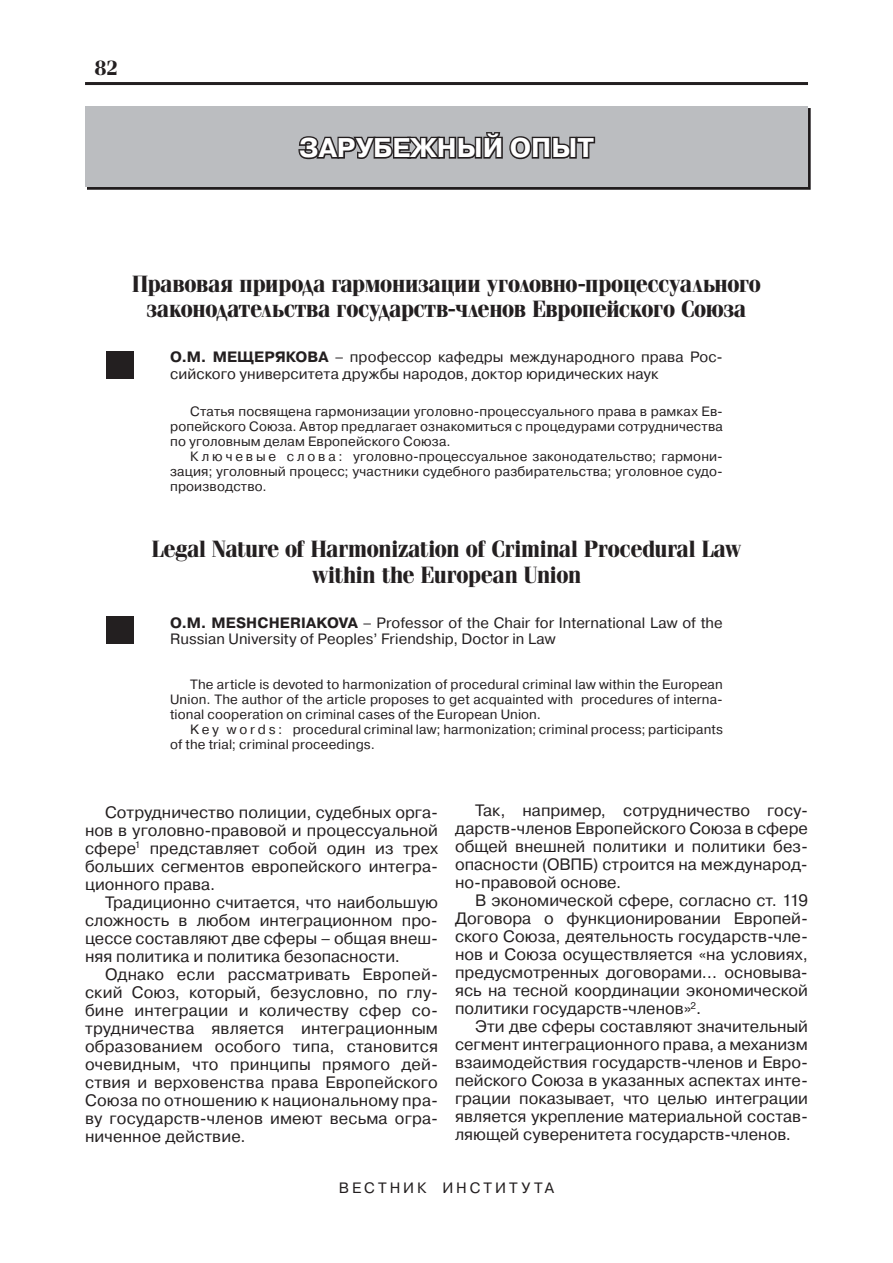
<style>
.page{position:relative;width:893px;height:1263px;background:#fff}
.page>*{position:absolute;margin:0;border:0;box-sizing:border-box;transform-origin:0 0}
.t1{font:700 27px "Pragmatica C";color:#fff}
.t2{font:700 24px/25.5px "Simeiz";letter-spacing:-.005em;color:#231f20;text-align:center}
.t3{font:700 21px "Simeiz";color:#231f20}
.t4{font:16.5px/18px "Pragmatica C";color:#231f20;text-align:justify}
.t5{font:15px/16.5px "Pragmatica C";letter-spacing:.005em;color:#231f20}
.t6{font:15px "Pragmatica C";letter-spacing:.2em;color:#231f20}
.t7{font:13.5px/15px "Pragmatica C";letter-spacing:.01em;color:#231f20;text-align:justify}
.s1{font-weight:700}
</style>
<div class="page">
<hr style="left:85px;top:82px;width:723px;height:3px;background:#231f20">
<div style="left:87px;top:108px;width:723px;height:81px;background:#1e1a1b"></div>
<div style="left:85px;top:106px;width:723px;height:81px;background:#bbbdc0"></div>
<svg style="left:298px;top:132px;width:205px;height:28px"></svg>
<div style="left:509px;top:136px;width:22px;height:23px;border:3px solid #231f20;border-radius:50%"></div>
<div style="left:514px;top:140px;width:13px;height:16px;border:3px solid #231f20;border-radius:50%"></div>
<svg style="left:530px;top:136px;width:66px;height:23px"></svg>
<div style="left:106px;top:616px;width:28px;height:28px;background:#231f20"></div>
<div style="left:106px;top:351px;width:28px;height:27px;background:#231f20"></div>
<p class="t3" style="left:95px;top:59px;width:25px">82</p>
<h1 class="t1" style="left:299px;top:138px;width:296px">ЗАРУБЕЖНЫЙ ОПЫТ</h1>
<h2 class="t2" style="left:132px;top:272px;width:630px">Правовая природа гармонизации уголовно-процессуального законодательства государств-членов Европейского Союза</h2>
<p class="t5" style="left:170px;top:350px;width:554px"><span class="s1">О.М. МЕЩЕРЯКОВА</span> – профессор кафедры международного права Рос&shy;сийского университета дружбы народов, доктор юридических наук</p>
<p class="t7" style="left:170px;top:405px;width:554px;text-indent:20px">Статья посвящена гармонизации уголовно-процессуального права в рамках Ев&shy;ропейского Союза. Автор предлагает ознакомиться с процедурами сотрудничества по уголовным делам Европейского Союза.</p>
<p class="t7" style="left:170px;top:450px;width:554px;text-indent:20px">К л ю ч е в ы е с л о в а : уголовно-процессуальное законодательство; гармони&shy;зация; уголовный процесс; участники судебного разбирательства; уголовное судо&shy;производство.</p>
<h2 class="t2" style="left:152px;top:538px;width:591px">Legal Nature of Harmonization of Criminal Procedural Law within the European Union</h2>
<p class="t5" style="left:170px;top:616px;width:554px"><span class="s1">О.М. MESHCHERIAKOVA</span> – Professor of the Chair for International Law of the<br>Russian University of Peoples’ Friendship, Doctor in Law</p>
<p class="t7" style="left:170px;top:678px;width:554px;text-indent:20px">The article is devoted to harmonization of procedural criminal law within the European Union. The author of the article proposes to get acquainted with procedures of interna&shy;tional cooperation on criminal cases of the European Union.</p>
<p class="t7" style="left:170px;top:723px;width:554px;text-indent:20px">K e y w o r d s : procedural criminal law; harmonization; criminal process; participants of the trial; criminal proceedings.</p>
<p class="t4" style="left:85px;top:804px;width:354px;text-indent:20px">Сотрудничество полиции, судебных орга&shy;нов в уголовно-правовой и процессуальной сфере<sup>1</sup> представляет собой один из трех больших сегментов европейского интегра&shy;ционного права.</p>
<p class="t4" style="left:85px;top:894px;width:354px;text-indent:20px">Традиционно считается, что наибольшую сложность в любом интеграционном про&shy;цессе составляют две сферы – общая внеш&shy;няя политика и политика безопасности.</p>
<p class="t4" style="left:85px;top:966px;width:355px;text-indent:20px">Однако если рассматривать Европей&shy;ский Союз, который, безусловно, по глу&shy;бине интеграции и количеству сфер со&shy;трудничества является интеграционным образованием особого типа, становится очевидным, что принципы прямого дей&shy;ствия и верховенства права Европейского Союза по отношению к национальному пра&shy;ву государств-членов имеют весьма огра&shy;ниченное действие.</p>
<p class="t4" style="left:455px;top:803px;width:354px;text-indent:20px">Так, например, сотрудничество госу&shy;дарств-членов Европейского Союза в сфере общей внешней политики и политики без&shy;опасности (ОВПБ) строится на международ&shy;но-правовой основе.</p>
<p class="t4" style="left:455px;top:893px;width:354px;text-indent:20px">В экономической сфере, согласно ст. 119<br>Договора о функционировании Европей&shy;ского Союза, деятельность государств-чле&shy;нов и Союза осуществляется «на условиях, предусмотренных договорами… основыва&shy;ясь на тесной координации экономической политики государств-членов»<sup>2</sup>.</p>
<p class="t4" style="left:455px;top:1019px;width:354px;text-indent:20px">Эти две сферы составляют значительный сегмент интеграционного права, а механизм взаимодействия государств-членов и Евро&shy;пейского Союза в указанных аспектах инте&shy;грации показывает, что целью интеграции является укрепление материальной состав&shy;ляющей суверенитета государств-членов.</p>
<p class="t6" style="left:339px;top:1182px;width:217px">ВЕСТНИК ИНСТИТУТА</p>
</div>
